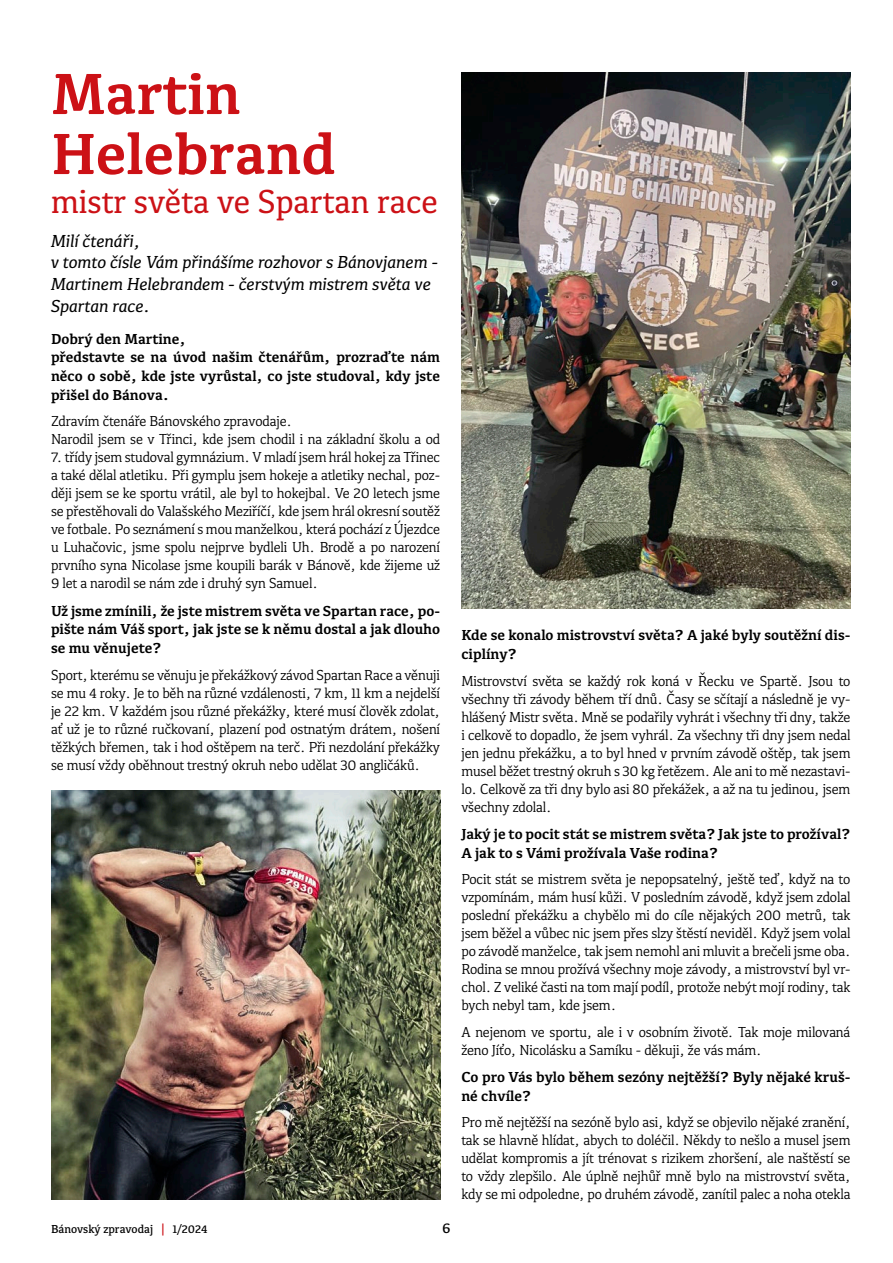
<style>
.page{position:relative;width:893px;height:1263px;background:#fff}
.page>*{position:absolute;margin:0;border:0;box-sizing:border-box;transform-origin:0 0}
.t1{font:700 60px/60px "Kefa II Pro";color:#cc1116}
.t2{font:34.5px "Kefa II Pro";color:#cc1116}
.t3{font:italic 18px/21.6px "Kefa II Pro";color:#000}
.t4{font:15px/18px "Kefa II Pro";letter-spacing:-.01em;color:#000;text-align:justify}
.t5{font:700 15px/18.8px "Kefa II Pro";color:#000}
.t6{font:500 15px "Kefa II Pro";color:#000}
.t7{font:500 12px "Kefa II Pro";color:#000}
.s1{font-weight:700;color:#cc1116}
</style>
<div class="page">
<img style="left:461px;top:72px;width:389px;height:537px">
<img style="left:51px;top:791px;width:389px;height:408px">
<p class="t1" style="left:51px;top:65px;width:286px">Martin<br>Helebrand</p>
<p class="t2" style="left:51px;top:181px;width:388px">mistr světa ve Spartan race</p>
<p class="t3" style="left:51px;top:230px;width:389px">Milí čtenáři,<br>v tomto čísle Vám přinášíme rozhovor s Bánovjanem -<br>Martinem Helebrandem - čerstvým mistrem světa ve<br>Spartan race.</p>
<p class="t5" style="left:51px;top:329px;width:136px">Dobrý den Martine,</p>
<p class="t5" style="left:51px;top:348px;width:391px;text-align:justify">představte se na úvod našim čtenářům, prozraďte nám něco o sobě, kde jste vyrůstal, co jste studoval, kdy jste přišel do Bánova.</p>
<p class="t4" style="left:51px;top:412px;width:242px">Zdravím čtenáře Bánovského zpravodaje.</p>
<p class="t4" style="left:51px;top:430px;width:391px">Narodil jsem se v Třinci, kde jsem chodil i na základní školu a od</p>
<p class="t4" style="left:51px;top:448px;width:391px">7. třídy jsem studoval gymnázium. V mladí jsem hrál hokej za Třinec a také dělal atletiku. Při gymplu jsem hokeje a atletiky nechal, poz&shy;ději jsem se ke sportu vrátil, ale byl to hokejbal. Ve 20 letech jsme se přestěhovali do Valašského Meziříčí, kde jsem hrál okresní soutěž ve fotbale. Po seznámení s mou manželkou, která pochází z Újezdce u Luhačovic, jsme spolu nejprve bydleli Uh. Brodě a po narození prvního syna Nicolase jsme koupili barák v Bánově, kde žijeme už 9 let a narodil se nám zde i druhý syn Samuel.</p>
<p class="t5" style="left:51px;top:601px;width:391px;text-align:justify">Už jsme zmínili, že jste mistrem světa ve Spartan race, po&shy;pište nám Váš sport, jak jste se k němu dostal a jak dlouho se mu věnujete?</p>
<p class="t4" style="left:51px;top:666px;width:391px">Sport, kterému se věnuju je překážkový závod Spartan Race a věnuji se mu 4 roky. Je to běh na různé vzdálenosti, 7 km, 11 km a nejdelší je 22 km. V každém jsou různé překážky, které musí člověk zdolat, ať už je to různé ručkovaní, plazení pod ostnatým drátem, nošení těžkých břemen, tak i hod oštěpem na terč. Při nezdolání překážky se musí vždy oběhnout trestný okruh nebo udělat 30 angličáků.</p>
<p class="t7" style="left:51px;top:1222px;width:158px">Bánovský zpravodaj <span class="s1">|</span> 1/2024</p>
<p class="t6" style="left:442px;top:1219px;width:10px">6</p>
<p class="t5" style="left:461px;top:626px;width:391px">Kde se konalo mistrovství světa? A jaké byly soutěžní dis&shy;ciplíny?</p>
<p class="t4" style="left:461px;top:672px;width:391px">Mistrovství světa se každý rok koná v Řecku ve Spartě. Jsou to všechny tři závody během tří dnů. Časy se sčítají a následně je vy&shy;hlášený Mistr světa. Mně se podařily vyhrát i všechny tři dny, takže i celkově to dopadlo, že jsem vyhrál. Za všechny tři dny jsem nedal jen jednu překážku, a to byl hned v prvním závodě oštěp, tak jsem musel běžet trestný okruh s 30 kg řetězem. Ale ani to mě nezastavi&shy;lo. Celkově za tři dny bylo asi 80 překážek, a až na tu jedinou, jsem všechny zdolal.</p>
<p class="t5" style="left:461px;top:825px;width:391px">Jaký je to pocit stát se mistrem světa? Jak jste to prožíval?<br>A jak to s Vámi prožívala Vaše rodina?</p>
<p class="t4" style="left:461px;top:870px;width:391px">Pocit stát se mistrem světa je nepopsatelný, ještě teď, když na to vzpomínám, mám husí kůži. V posledním závodě, když jsem zdolal poslední překážku a chybělo mi do cíle nějakých 200 metrů, tak jsem běžel a vůbec nic jsem přes slzy štěstí neviděl. Když jsem volal po závodě manželce, tak jsem nemohl ani mluvit a brečeli jsme oba.<br>Rodina se mnou prožívá všechny moje závody, a mistrovství byl vr&shy;chol. Z veliké časti na tom mají podíl, protože nebýt mojí rodiny, tak bych nebyl tam, kde jsem.</p>
<p class="t4" style="left:461px;top:1023px;width:391px">A nejenom ve sportu, ale i v osobním životě. Tak moje milovaná ženo Jíťo, Nicolásku a Samíku - děkuji, že vás mám.</p>
<p class="t5" style="left:461px;top:1068px;width:391px">Co pro Vás bylo během sezóny nejtěžší? Byly nějaké kruš&shy;né chvíle?</p>
<p class="t4" style="left:461px;top:1113px;width:391px">Pro mě nejtěžší na sezóně bylo asi, když se objevilo nějaké zranění, tak se hlavně hlídat, abych to doléčil. Někdy to nešlo a musel jsem udělat kompromis a jít trénovat s rizikem zhoršení, ale naštěstí se to vždy zlepšilo. Ale úplně nejhůř mně bylo na mistrovství světa, kdy se mi odpoledne, po druhém závodě, zanítil palec a noha otekla</p>
</div>
